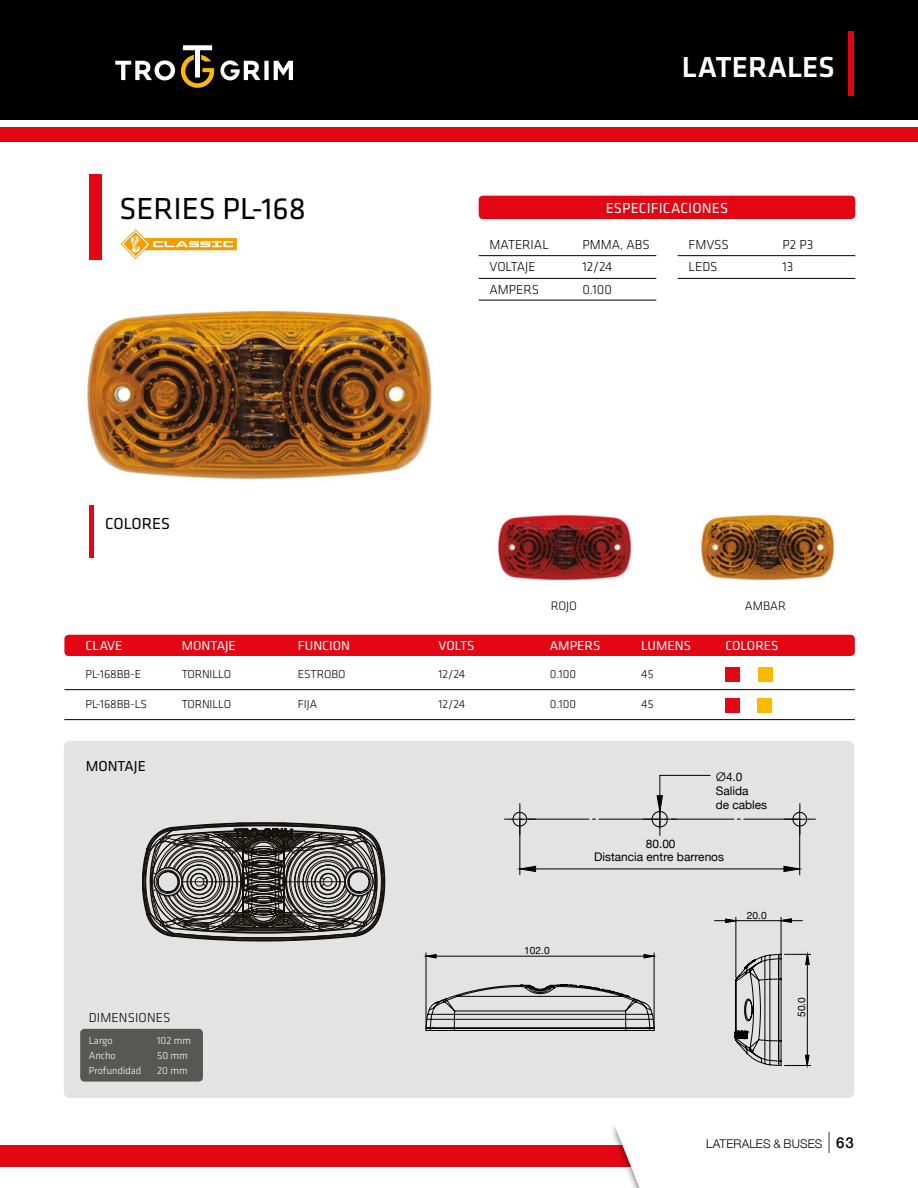
<style>
.page{position:relative;width:918px;height:1188px;background:#fff}
.page>*{position:absolute;margin:0;border:0;box-sizing:border-box;transform-origin:0 0}
.t1{font:31.5px "Klavika CH";color:#000}
.t2{font:500 30px "Klavika CH";color:#fff}
.t3{font:16.5px "Klavika CH";color:#000}
.t4{font:15px "Klavika CH";letter-spacing:.01em;color:#fff}
.t5{font:15px "Klavika CH";color:#000}
.t6{font:500 15px "Helvetica Neue";color:#000}
.t7{font:300 13.5px/22.5px "Klavika CH";color:#000}
.t8{font:13.5px "Klavika CH";color:#fff}
.t9{font:300 12.75px "Klavika CH";color:#000}
.t10{font:300 12px "Klavika CH";letter-spacing:-.005em;color:#000}
.t11{font:300 12px "Helvetica Neue";letter-spacing:.01em;color:#000}
.t12{font:11.85px/14.2px "Helvetica Neue";color:#000;text-align:center}
.t13{font:300 10.5px/15px "Klavika CH";color:#fff}
.t14{font:10.2px "Helvetica Neue";color:#000}
.s1{font-family:"Century Gothic"}
.s2{font-weight:100;font-size:29.7px}
</style>
<div class="page">
<div style="left:0;top:1146px;width:727px;height:21px;background:#e30613"></div>
<div style="left:0;top:0;width:918px;height:119px;background:#000"></div>
<svg style="left:115px;top:60px;width:60px;height:20px"></svg>
<svg style="left:220px;top:60px;width:73px;height:20px"></svg>
<svg style="left:181px;top:45px;width:33px;height:43px"></svg>
<svg style="left:610px;top:1126px;width:117px;height:62px"></svg>
<div style="left:0;top:127px;width:918px;height:15px;background:#e30613"></div>
<div style="left:848px;top:31px;width:5px;height:65px;background:#e30613"></div>
<img style="left:86px;top:310px;width:346px;height:170px">
<div style="left:479px;top:196px;width:376px;height:23px;background:#e30613;border-radius:4px"></div>
<hr style="left:479px;top:255px;width:177px;height:1px;background:#000">
<hr style="left:678px;top:255px;width:177px;height:1px;background:#000">
<hr style="left:479px;top:278px;width:177px;height:1px;background:#000">
<hr style="left:678px;top:278px;width:177px;height:1px;background:#000">
<hr style="left:479px;top:300px;width:177px;height:1px;background:#000">
<div style="left:64px;top:635px;width:791px;height:21px;background:#e30613;border-radius:4px"></div>
<hr style="left:64px;top:689px;width:791px;height:1px;background:#000">
<hr style="left:64px;top:719px;width:791px;height:1px;background:#000">
<div style="left:89px;top:174px;width:13px;height:85px;background:#e30613"></div>
<div style="left:725px;top:667px;width:15px;height:15px;background:#e30613"></div>
<div style="left:725px;top:698px;width:15px;height:14px;background:#e30613"></div>
<div style="left:758px;top:667px;width:15px;height:15px;background:#fbba00"></div>
<div style="left:757px;top:698px;width:15px;height:14px;background:#fbba00"></div>
<div style="left:64px;top:741px;width:790px;height:357px;background:#e3e3e3;border-radius:6px"></div>
<div style="left:89px;top:506px;width:5px;height:52px;background:#e30613"></div>
<img style="left:497px;top:514px;width:135px;height:67px">
<img style="left:700px;top:514px;width:135px;height:71px">
<svg style="left:121px;top:229px;width:116px;height:30px"></svg>
<div style="left:80px;top:1029px;width:123px;height:53px;background:#575756;border-radius:4px"></div>
<hr style="left:736px;top:917px;width:1px;height:61px;background:#000">
<hr style="left:781px;top:917px;width:1px;height:38px;background:#000">
<svg style="left:714px;top:918px;width:88px;height:6px"></svg>
<svg style="left:734px;top:953px;width:77px;height:114px"></svg>
<hr style="left:426px;top:956px;width:228px;height:1px;background:#000">
<hr style="left:654px;top:953px;width:1px;height:74px;background:#000">
<hr style="left:426px;top:953px;width:1px;height:74px;background:#000">
<svg style="left:644px;top:954px;width:10px;height:4px"></svg>
<svg style="left:426px;top:954px;width:10px;height:4px"></svg>
<svg style="left:425px;top:983px;width:230px;height:48px"></svg>
<hr style="left:660px;top:775px;width:50px;height:1px;background:#020203">
<hr style="left:660px;top:775px;width:1px;height:36px;background:#020203">
<hr style="left:799px;top:819px;width:1px;height:56px;background:#000">
<hr style="left:520px;top:819px;width:1px;height:56px;background:#000">
<svg style="left:519px;top:866px;width:281px;height:6px"></svg>
<svg style="left:504px;top:795px;width:311px;height:41px"></svg>
<hr style="left:236px;top:941px;width:50px;height:1px;background:#898584">
<svg style="left:142px;top:822px;width:243px;height:119px"></svg>
<h1 class="t1" style="left:119px;top:192px;width:188px">SERIES PL-168</h1>
<h3 class="t3" style="left:105px;top:515px;width:66px">COLORES</h3>
<h2 class="t2" style="left:682px;top:51px;width:154px">LATERALES</h2>
<p class="t4" style="left:606px;top:200px;width:124px">ESPECIFICACIONES</p>
<p class="t7" style="left:490px;top:233px;width:61px">MATERIAL<br>VOLTAJE<br>AMPERS</p>
<p class="t7" style="left:688px;top:233px;width:42px">FMVSS<br>LEDS</p>
<p class="t7" style="left:582px;top:233px;width:69px">PMMA, ABS<br>12/24<br>0.100</p>
<p class="t7" style="left:783px;top:234px;width:32px">P2 P3<br>13</p>
<p class="t9" style="left:551px;top:599px;width:28px">ROJO</p>
<p class="t9" style="left:745px;top:599px;width:43px">AMBAR</p>
<p class="t8" style="left:86px;top:639px;width:38px">CLAVE</p>
<p class="t8" style="left:182px;top:639px;width:56px">MONTAJE</p>
<p class="t8" style="left:298px;top:639px;width:54px">FUNCION</p>
<p class="t8" style="left:439px;top:639px;width:37px">VOLTS</p>
<p class="t8" style="left:550px;top:639px;width:52px">AMPERS</p>
<p class="t8" style="left:641px;top:639px;width:51px">LUMENS</p>
<p class="t10" style="left:86px;top:668px;width:57px">PL-168BB-E</p>
<p class="t10" style="left:86px;top:698px;width:63px">PL-168BB-LS</p>
<p class="t10" style="left:182px;top:668px;width:51px">TORNILLO</p>
<p class="t10" style="left:182px;top:698px;width:51px">TORNILLO</p>
<p class="t10" style="left:298px;top:668px;width:49px">ESTROBO</p>
<p class="t10" style="left:298px;top:698px;width:21px">FIJA</p>
<p class="t10" style="left:439px;top:668px;width:28px">12/24</p>
<p class="t10" style="left:439px;top:698px;width:28px">12/24</p>
<p class="t10" style="left:550px;top:668px;width:28px">0.100</p>
<p class="t10" style="left:550px;top:698px;width:28px">0.100</p>
<p class="t10" style="left:641px;top:668px;width:14px">45</p>
<p class="t10" style="left:641px;top:698px;width:14px">45</p>
<p class="t5" style="left:86px;top:757px;width:62px">MONTAJE</p>
<p class="t8" style="left:725px;top:639px;width:55px">COLORES</p>
<p class="t12" style="left:716px;top:770px;width:53px;text-align:left"><span class="s1">Ø</span>4.0<br>Salida<br>de cables</p>
<p class="t7" style="left:89px;top:1007px;width:83px">DIMENSIONES</p>
<p class="t13" style="left:89px;top:1034px;width:54px">Largo<br>Ancho<br>Profundidad</p>
<p class="t13" style="left:157px;top:1034px;width:35px">102 mm<br>50 mm<br>20 mm</p>
<p class="t14" style="left:524px;top:943px;width:27px">102.0</p>
<p class="t12" style="left:594px;top:838px;width:131px;line-height:13.2px">80.00<br>Distancia entre barrenos</p>
<p class="t14" style="left:747px;top:908px;width:21px">20.0</p>
<p class="t14" style="left:794px;top:1017px;width:21px;rotate:-90deg">50.0</p>
<p class="t11" style="left:706px;top:1134px;width:118px">LATERALES &amp; BUSES</p>
<p class="t6" style="left:828px;top:1131px;width:27px"><span class="s2">I</span> 63</p>
</div>
